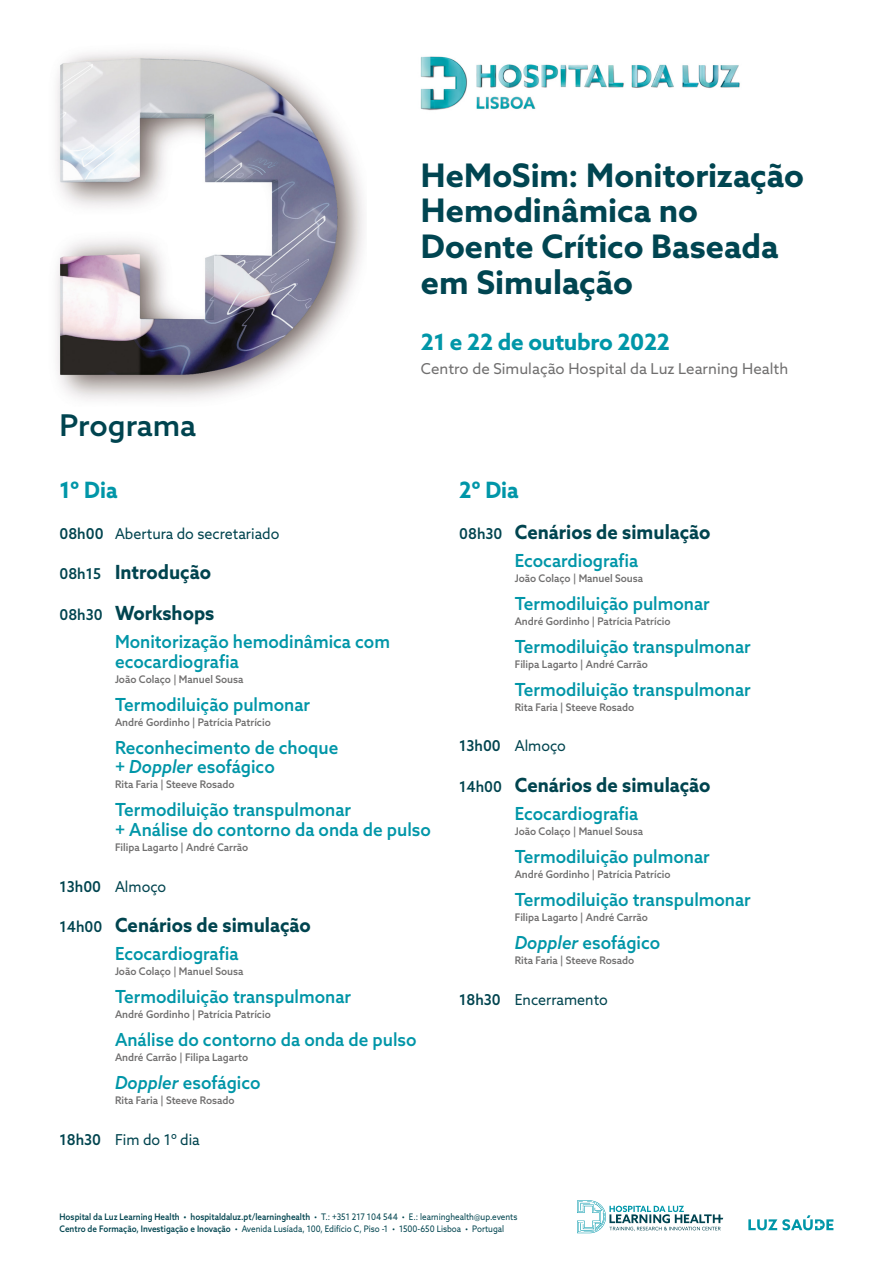
<style>
.page{position:relative;width:893px;height:1263px;background:#fff}
.page>*{position:absolute;margin:0;border:0;box-sizing:border-box;transform-origin:0 0}
.t1{font:700 32.4px/35.8px "Azo Sans";color:#004551}
.t2{font:500 30px "Azo Sans";color:#00444f}
.t3{font:700 22.5px "Azo Sans";letter-spacing:-.015em;color:#0096a8}
.t4{font:700 22.5px "Azo Sans";letter-spacing:-.015em;color:#0096a8;scale:.95 1}
.t5{font:700 19.5px/40.8px "Azo Sans";color:#00444f;scale:.95 1}
.t6{font:500 18px/19.5px "Azo Sans";color:#0096a8;scale:.95 1}
.t7{font:15px "Azo Sans";color:#00444f;scale:.95 1}
.t8{font:15px "Azo Sans";color:#706f6f}
.t9{font:500 10.5px "Azo Sans";color:#706f6f;scale:.95 1}
.t10{font:9px/12px "Azo Sans";color:#00444f;scale:.9 1}
.s1{font-weight:500}
.s2{font-weight:500;font-size:15px}
.s3{font-style:italic}
</style>
<div class="page">
<img style="left:420px;top:56px;width:320px;height:55px">
<svg style="left:748px;top:1215px;width:85px;height:15px"></svg>
<svg style="left:577px;top:1200px;width:146px;height:33px"></svg>
<img style="left:56px;top:51px;width:308px;height:349px">
<h1 class="t1" style="left:421px;top:157px;width:385px">HeMoSim: Monitorização<br>Hemodinâmica no<br>Doente Crítico Baseada em Simulação</h1>
<p class="t3" style="left:421px;top:327px;width:250px">21 e 22 de outubro 2022</p>
<p class="t8" style="left:421px;top:359px;width:369px">Centro de Simulação Hospital da Luz Learning Health</p>
<h2 class="t2" style="left:60px;top:405px;width:138px">Programa</h2>
<p class="t4" style="left:60px;top:475px;width:63px">1º Dia</p>
<p class="t7" style="left:60px;top:523px;width:233px"><span class="s1">08h00</span> Abertura do secretariado</p>
<p class="t5" style="left:60px;top:552px;width:165px"><span class="s2">08h15</span> Introdução<br><span class="s2">08h30</span> Workshops</p>
<p class="t6" style="left:115px;top:632px;width:291px">Monitorização hemodinâmica com ecocardiografia</p>
<p class="t9" style="left:115px;top:672px;width:137px">João Colaço | Manuel Sousa</p>
<p class="t6" style="left:115px;top:694px;width:207px">Termodiluição pulmonar</p>
<p class="t9" style="left:115px;top:715px;width:165px">André Gordinho | Patrícia Patrício</p>
<p class="t6" style="left:115px;top:737px;width:237px">Reconhecimento de choque + <span class="s3">Doppler</span> esofágico</p>
<p class="t9" style="left:115px;top:777px;width:127px">Rita Faria | Steeve Rosado</p>
<p class="t6" style="left:115px;top:800px;width:334px">Termodiluição transpulmonar<br>+ Análise do contorno da onda de pulso</p>
<p class="t9" style="left:115px;top:840px;width:142px">Filipa Lagarto | André Carrão</p>
<p class="t7" style="left:60px;top:876px;width:114px"><span class="s1">13h00</span> Almoço</p>
<p class="t5" style="left:60px;top:904px;width:266px"><span class="s2">14h00</span> Cenários de simulação</p>
<p class="t6" style="left:115px;top:944px;width:131px">Ecocardiografia</p>
<p class="t9" style="left:115px;top:964px;width:137px">João Colaço | Manuel Sousa</p>
<p class="t6" style="left:115px;top:987px;width:250px">Termodiluição transpulmonar</p>
<p class="t9" style="left:115px;top:1007px;width:165px">André Gordinho | Patrícia Patrício</p>
<p class="t6" style="left:115px;top:1030px;width:319px">Análise do contorno da onda de pulso</p>
<p class="t9" style="left:115px;top:1051px;width:142px">André Carrão | Filipa Lagarto</p>
<p class="t6" style="left:115px;top:1073px;width:155px"><span class="s3">Doppler</span> esofágico</p>
<p class="t9" style="left:115px;top:1094px;width:127px">Rita Faria | Steeve Rosado</p>
<p class="t7" style="left:60px;top:1130px;width:149px"><span class="s1">18h30</span> Fim do 1º dia</p>
<p class="t4" style="left:459px;top:475px;width:64px">2º Dia</p>
<p class="t5" style="left:459px;top:511px;width:266px"><span class="s2">08h30</span> Cenários de simulação</p>
<p class="t6" style="left:515px;top:550px;width:131px">Ecocardiografia</p>
<p class="t9" style="left:515px;top:571px;width:137px">João Colaço | Manuel Sousa</p>
<p class="t6" style="left:515px;top:593px;width:207px">Termodiluição pulmonar</p>
<p class="t9" style="left:515px;top:614px;width:165px">André Gordinho | Patrícia Patrício</p>
<p class="t6" style="left:515px;top:636px;width:250px">Termodiluição transpulmonar</p>
<p class="t9" style="left:515px;top:657px;width:142px">Filipa Lagarto | André Carrão</p>
<p class="t6" style="left:515px;top:679px;width:250px">Termodiluição transpulmonar</p>
<p class="t9" style="left:515px;top:700px;width:127px">Rita Faria | Steeve Rosado</p>
<p class="t7" style="left:459px;top:736px;width:114px"><span class="s1">13h00</span> Almoço</p>
<p class="t5" style="left:459px;top:764px;width:266px"><span class="s2">14h00</span> Cenários de simulação</p>
<p class="t6" style="left:515px;top:804px;width:131px">Ecocardiografia</p>
<p class="t9" style="left:515px;top:824px;width:137px">João Colaço | Manuel Sousa</p>
<p class="t6" style="left:515px;top:847px;width:207px">Termodiluição pulmonar</p>
<p class="t9" style="left:515px;top:867px;width:165px">André Gordinho | Patrícia Patrício</p>
<p class="t6" style="left:515px;top:890px;width:250px">Termodiluição transpulmonar</p>
<p class="t9" style="left:515px;top:910px;width:142px">Filipa Lagarto | André Carrão</p>
<p class="t6" style="left:515px;top:933px;width:155px"><span class="s3">Doppler</span> esofágico</p>
<p class="t9" style="left:515px;top:953px;width:127px">Rita Faria | Steeve Rosado</p>
<p class="t7" style="left:459px;top:990px;width:158px"><span class="s1">18h30</span> Encerramento</p>
<p class="t10" style="left:60px;top:1211px;width:510px"><span class="s1">Hospital da Luz Learning Health • hospitaldaluz.pt/learninghealth</span> • T.: +351 217 104 544 • E.: learninghealth@up.events<br><span class="s1">Centro de Formação, Investigação e Inovação</span> • Avenida Lusíada, 100, Edifício C, Piso -1 • 1500-650 Lisboa • Portugal</p>
</div>
